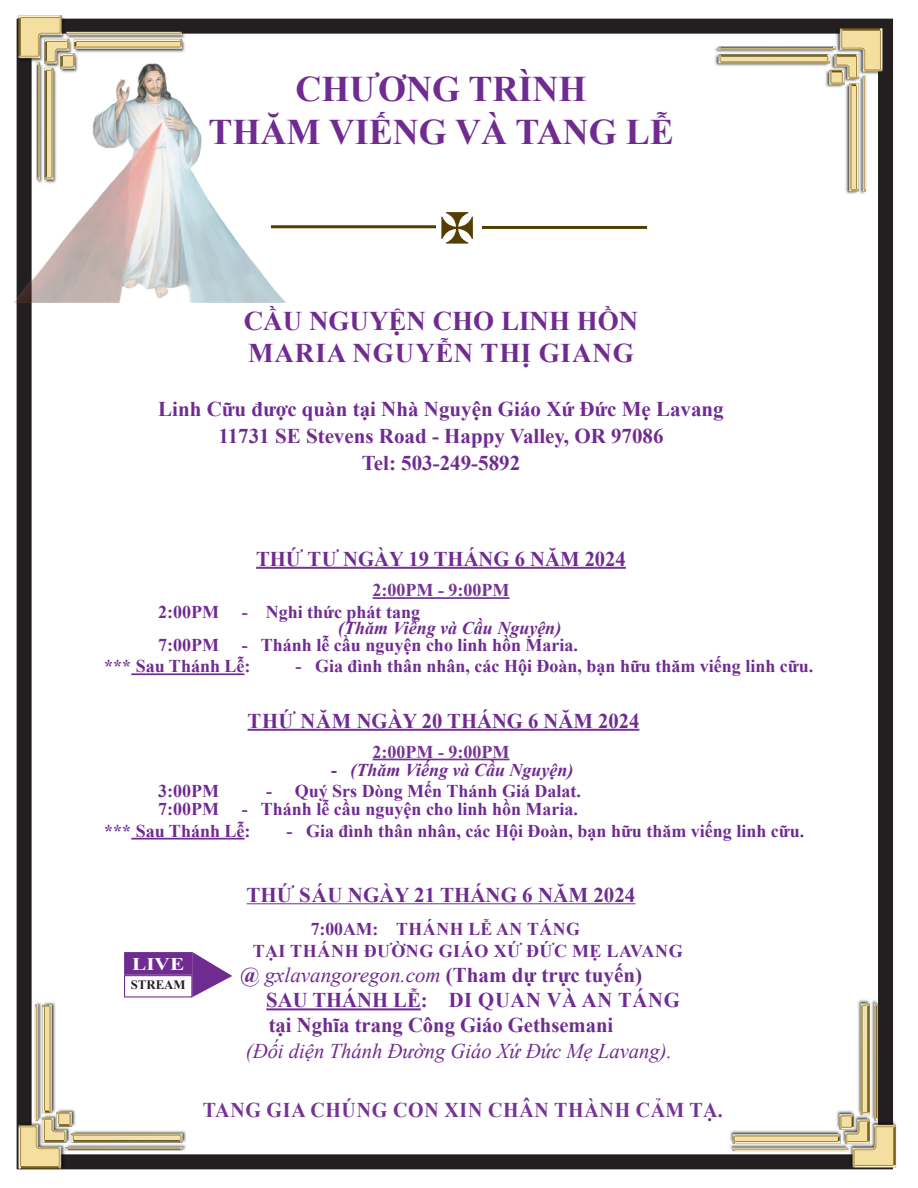
<style>
.page{position:relative;width:918px;height:1188px;background:#fff}
.page>*{position:absolute;margin:0;border:0;box-sizing:border-box;transform-origin:0 0}
.t1{font:700 36px "Times New Roman";color:#702b91}
.t2{font:700 27px "Times New Roman";letter-spacing:.015em;color:#702b91}
.t3{font:700 27px "Times New Roman";letter-spacing:.035em;color:#702b91}
.t4{font:700 21px "Times New Roman";color:#702b91}
.t5{font:italic 21px "Times New Roman";color:#702b91}
.t6{font:700 21px "Times New Roman";letter-spacing:.035em;color:#753394;scale:.95 1}
.t7{font:700 21px "Times New Roman";letter-spacing:.035em;color:#702b91}
.t8{font:700 18px/16.5px "Times New Roman";color:#702b91}
.t9{font:700 18px "Times New Roman";letter-spacing:.025em;color:#702b91}
.t10{font:700 18px "Times New Roman";color:#753394}
.t11{font:italic 700 18px "Times New Roman";color:#702b91}
.t12{font:700 18px "Times New Roman";letter-spacing:.035em;color:#702b91}
.t13{font:700 17.85px "Times New Roman";color:#fff;scale:1.2 1}
.t14{font:700 12.75px "Times New Roman";color:#231f20}
.s1{font-style:italic}
.s2{font-weight:400;font-style:italic}
</style>
<div class="page">
<div style="left:17px;top:19px;width:876px;height:1150px;border:15px solid #231f20"></div>
<hr style="left:256px;top:567px;width:370px;height:2px;background:#753394">
<hr style="left:373px;top:597px;width:137px;height:2px;background:#753394">
<hr style="left:131px;top:673px;width:114px;height:2px;background:#702b91">
<hr style="left:248px;top:729px;width:391px;height:2px;background:#753394">
<hr style="left:373px;top:759px;width:137px;height:1px;background:#753394">
<hr style="left:131px;top:838px;width:114px;height:2px;background:#702b91">
<hr style="left:247px;top:903px;width:388px;height:1px;background:#702b91">
<hr style="left:266px;top:1008px;width:155px;height:2px;background:#702b91">
<img style="left:16px;top:983px;width:176px;height:187px">
<img style="left:15px;top:189px;width:285px;height:113px">
<div style="left:124px;top:952px;width:69px;height:23px;background:#702b91"></div>
<div style="left:123px;top:951px;width:70px;height:25px;border:1px solid #fff"></div>
<div style="left:125px;top:976px;width:67px;height:21px;background:#fff"></div>
<div style="left:124px;top:975px;width:68px;height:22px;border:1px solid #702b91"></div>
<svg style="left:192px;top:952px;width:40px;height:45px"></svg>
<img style="left:16px;top:15px;width:188px;height:174px">
<img style="left:711px;top:994px;width:186px;height:176px">
<img style="left:708px;top:18px;width:182px;height:195px">
<hr style="left:271px;top:225px;width:165px;height:3px;background:#563d01">
<hr style="left:482px;top:226px;width:165px;height:3px;background:#563d01">
<p class="t1" style="left:296px;top:63px;width:293px">CHƯƠNG TRÌNH</p>
<p class="t1" style="left:208px;top:106px;width:467px">THĂM VIẾNG VÀ TANG LỄ</p>
<p class="t2" style="left:244px;top:301px;width:396px">CẦU NGUYỆN CHO LINH HỒN</p>
<p class="t3" style="left:248px;top:334px;width:387px">MARIA NGUYỄN THỊ GIANG</p>
<p class="t4" style="left:158px;top:394px;width:567px">Linh Cữu được quàn tại Nhà Nguyện Giáo Xứ Đức Mẹ Lavang</p>
<p class="t4" style="left:218px;top:421px;width:447px">11731 SE Stevens Road - Happy Valley, OR 97086</p>
<p class="t4" style="left:362px;top:448px;width:160px">Tel: 503-249-5892</p>
<p class="t4" style="left:256px;top:543px;width:371px">THỨ TƯ NGÀY 19 THÁNG 6 NĂM 2024</p>
<p class="t10" style="left:373px;top:577px;width:138px">2:00PM - 9:00PM</p>
<p class="t8" style="left:158px;top:603px;width:263px">2:00PM - Nghi thức phát tang</p>
<p class="t8" style="left:158px;top:619px;width:421px;text-indent:180px"><span class="s1">(Thăm Viếng và Cầu Nguyện)<br></span>7:00PM - Thánh lễ cầu nguyện cho linh hồn Maria.</p>
<p class="t8" style="left:104px;top:658px;width:148px">*** Sau Thánh Lễ:</p>
<p class="t8" style="left:296px;top:658px;width:519px">- Gia đình thân nhân, các Hội Đoàn, bạn hữu thăm viếng linh cữu.</p>
<p class="t4" style="left:248px;top:705px;width:393px">THỨ NĂM NGÀY 20 THÁNG 6 NĂM 2024</p>
<p class="t10" style="left:373px;top:739px;width:138px">2:00PM - 9:00PM</p>
<p class="t11" style="left:331px;top:757px;width:244px">- (Thăm Viếng và Cầu Nguyện)</p>
<p class="t8" style="left:158px;top:782px;width:62px">3:00PM</p>
<p class="t8" style="left:266px;top:782px;width:316px">- Quý Srs Dòng Mến Thánh Giá Dalat.</p>
<p class="t8" style="left:158px;top:800px;width:421px">7:00PM - Thánh lễ cầu nguyện cho linh hồn Maria.</p>
<p class="t8" style="left:104px;top:822px;width:148px">*** Sau Thánh Lễ:</p>
<p class="t8" style="left:287px;top:822px;width:519px">- Gia đình thân nhân, các Hội Đoàn, bạn hữu thăm viếng linh cữu.</p>
<p class="t13" style="left:132px;top:951px;width:45px">LIVE</p>
<p class="t14" style="left:131px;top:975px;width:56px">STREAM</p>
<p class="t4" style="left:247px;top:879px;width:390px">THỨ SÁU NGÀY 21 THÁNG 6 NĂM 2024</p>
<p class="t12" style="left:311px;top:916px;width:271px">7:00AM: THÁNH LỄ AN TÁNG</p>
<p class="t9" style="left:253px;top:938px;width:432px">TẠI THÁNH ĐƯỜNG GIÁO XỨ ĐỨC MẸ LAVANG</p>
<p class="t4" style="left:240px;top:960px;width:404px">@ <span class="s2">gxlavangoregon.com</span> (Tham dự trực tuyến)</p>
<p class="t7" style="left:266px;top:985px;width:415px">SAU THÁNH LỄ: DI QUAN VÀ AN TÁNG</p>
<p class="t4" style="left:269px;top:1010px;width:346px">tại Nghĩa trang Công Giáo Gethsemani</p>
<p class="t5" style="left:246px;top:1036px;width:428px">(Đối diện Thánh Đường Giáo Xứ Đức Mẹ Lavang).</p>
<p class="t6" style="left:203px;top:1095px;width:549px">TANG GIA CHÚNG CON XIN CHÂN THÀNH CẢM TẠ.</p>
</div>
